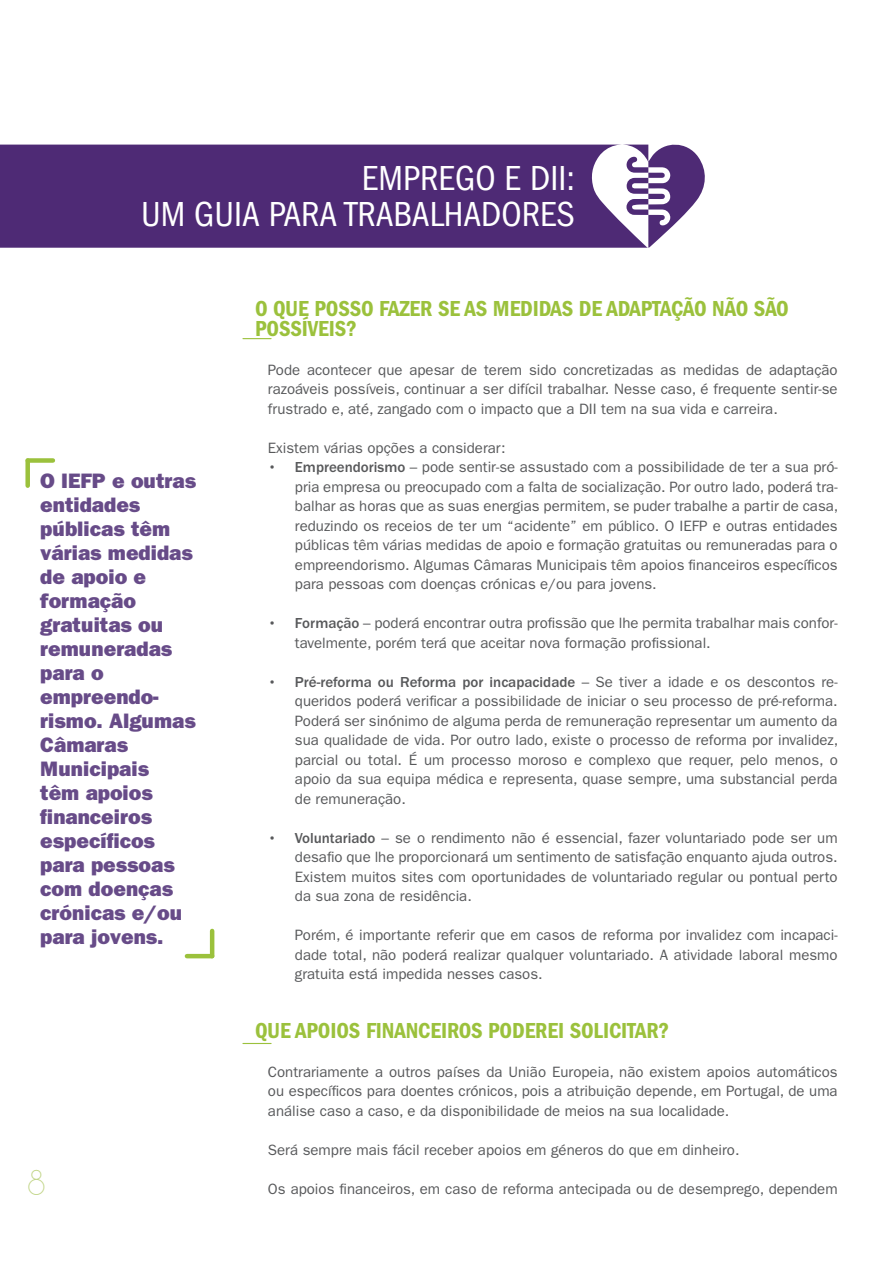
<style>
.page{position:relative;width:893px;height:1263px;background:#fff}
.page>*{position:absolute;margin:0;border:0;box-sizing:border-box;transform-origin:0 0}
.t1{font:condensed 36px/36px "ITC Franklin Gothic Std";color:#fff;text-align:right}
.t2{font:300 36px "Quicksand";color:#c1d587}
.t3{font:22.5px/19.5px "ITC Franklin Gothic Std Dm Cd";letter-spacing:-.005em;color:#9bc13c}
.t4{font:21px/24px "ITC Franklin Gothic Std Hvy";color:#674b88}
.t5{font:15px/19.5px "ITC Franklin Gothic Std";color:#58595b;text-align:justify}
.s1{font-weight:500}
</style>
<div class="page">
<svg style="left:0;top:144px;width:705px;height:104px;background:#5d3c80"></svg>
<div style="left:25px;top:460px;width:5px;height:26px;background:#9bc13c"></div>
<div style="left:28px;top:458px;width:25px;height:5px;background:#9bc13c"></div>
<hr style="left:210px;top:931px;width:4px;height:25px;background:#9bc13c">
<hr style="left:187px;top:954px;width:25px;height:4px;background:#9bc13c">
<svg style="left:243px;top:338px;width:28px;height:1px"></svg>
<svg style="left:243px;top:1043px;width:28px;height:1px"></svg>
<h1 class="t1" style="left:141px;top:160px;width:435px">EMPREGO E DII:<br>UM GUIA PARA TRABALHADORES</h1>
<p class="t4" style="left:40px;top:468px;width:157px">O IEFP e outras entidades públicas têm várias medidas de apoio e formação gratuitas ou remuneradas para o empreendo&shy;rismo. Algumas<br>Câmaras<br>Municipais<br>têm apoios financeiros específicos para pessoas com doenças crónicas e/ou para jovens.</p>
<h1 class="t2" style="left:26px;top:1162px;width:24px">8</h1>
<h2 class="t3" style="left:255px;top:299px;width:535px">O QUE POSSO FAZER SE AS MEDIDAS DE ADAPTAÇÃO NÃO SÃO<br>POSSÍVEIS?</h2>
<p class="t5" style="left:268px;top:360px;width:571px">Pode acontecer que apesar de terem sido concretizadas as medidas de adaptação razoáveis possíveis, continuar a ser difícil trabalhar. Nesse caso, é frequente sentir-se frustrado e, até, zangado com o impacto que a DII tem na sua vida e carreira.</p>
<p class="t5" style="left:268px;top:438px;width:239px">Existem várias opções a considerar:</p>
<p class="t5" style="left:295px;top:458px;width:545px;text-indent:-27px"><span class="s1">• Empreendorismo</span> – pode sentir-se assustado com a possibilidade de ter a sua pró&shy;pria empresa ou preocupado com a falta de socialização. Por outro lado, poderá tra&shy;balhar as horas que as suas energias permitem, se puder trabalhe a partir de casa, reduzindo os receios de ter um “acidente” em público. O IEFP e outras entidades públicas têm várias medidas de apoio e formação gratuitas ou remuneradas para o empreendorismo. Algumas Câmaras Municipais têm apoios financeiros específicos para pessoas com doenças crónicas e/ou para jovens.</p>
<p class="t5" style="left:295px;top:614px;width:544px;text-indent:-27px"><span class="s1">• Formação</span> – poderá encontrar outra profissão que lhe permita trabalhar mais confor&shy;tavelmente, porém terá que aceitar nova formação profissional.</p>
<p class="t5" style="left:295px;top:672px;width:545px;text-indent:-27px"><span class="s1">• Pré-reforma ou Reforma por incapacidade</span> – Se tiver a idade e os descontos re&shy;queridos poderá verificar a possibilidade de iniciar o seu processo de pré-reforma.<br>Poderá ser sinónimo de alguma perda de remuneração representar um aumento da sua qualidade de vida. Por outro lado, existe o processo de reforma por invalidez, parcial ou total. É um processo moroso e complexo que requer, pelo menos, o apoio da sua equipa médica e representa, quase sempre, uma substancial perda de remuneração.</p>
<p class="t5" style="left:295px;top:828px;width:544px;text-indent:-27px"><span class="s1">• Voluntariado</span> – se o rendimento não é essencial, fazer voluntariado pode ser um desafio que lhe proporcionará um sentimento de satisfação enquanto ajuda outros.<br>Existem muitos sites com oportunidades de voluntariado regular ou pontual perto da sua zona de residência.</p>
<p class="t5" style="left:295px;top:926px;width:544px">Porém, é importante referir que em casos de reforma por invalidez com incapaci&shy;dade total, não poderá realizar qualquer voluntariado. A atividade laboral mesmo gratuita está impedida nesses casos.</p>
<h2 class="t3" style="left:255px;top:1021px;width:416px">QUE APOIOS FINANCEIROS PODEREI SOLICITAR?</h2>
<p class="t5" style="left:268px;top:1062px;width:571px">Contrariamente a outros países da União Europeia, não existem apoios automáticos ou específicos para doentes crónicos, pois a atribuição depende, em Portugal, de uma análise caso a caso, e da disponibilidade de meios na sua localidade.</p>
<p class="t5" style="left:268px;top:1140px;width:473px">Será sempre mais fácil receber apoios em géneros do que em dinheiro.</p>
<p class="t5" style="left:268px;top:1179px;width:571px">Os apoios financeiros, em caso de reforma antecipada ou de desemprego, dependem</p>
</div>
